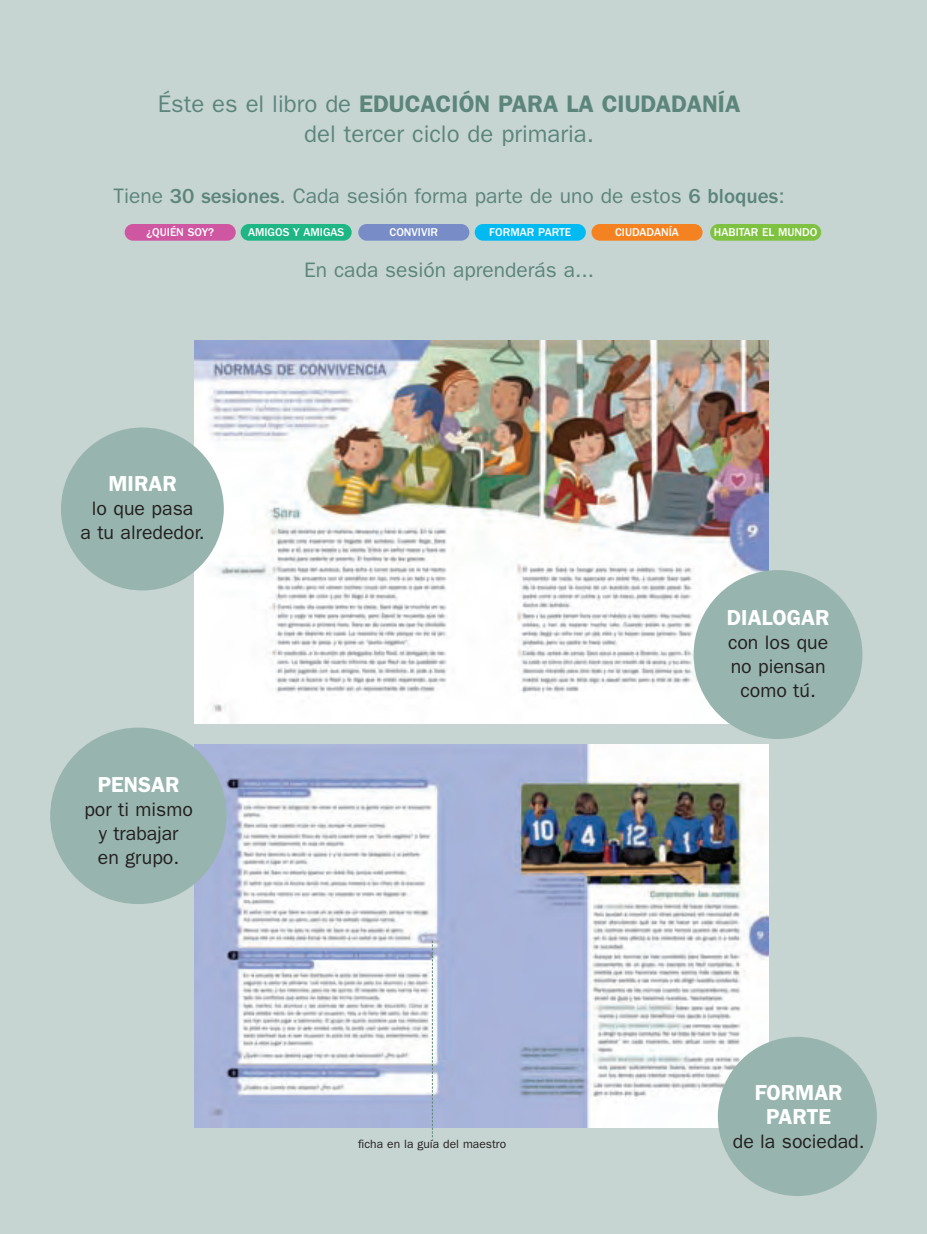
<style>
.page{position:relative;width:927px;height:1234px;background:#fff}
.page>*{position:absolute;margin:0;border:0;box-sizing:border-box;transform-origin:0 0}
.t1{font:24px/30px "Franklin Gothic LT";color:#5c857b;text-align:center}
.t2{font:600 21.75px/24px "Franklin Gothic LT";color:#fff;text-align:center}
.t3{font:21px "Franklin Gothic LT";color:#5c857b}
.t4{font:19.5px/24px "Franklin Gothic LT";color:#231f20;text-align:center}
.t5{font:12px "Franklin Gothic LT";color:#231f20}
.t6{font:500 11.7px "Franklin Gothic LT";color:#fff}
.s1{font-weight:600}
.s2{font-weight:500}
</style>
<div class="page">
<div style="left:0;top:0;width:927px;height:1233px;background:#c7d5d2"></div>
<img style="left:194px;top:340px;width:574px;height:383px">
<img style="left:194px;top:744px;width:574px;height:383px">
<div style="left:61px;top:427px;width:163px;height:163px;background:#97b5ae;border-radius:50%"></div>
<div style="left:694px;top:570px;width:168px;height:168px;background:#97b5ae;border-radius:50%"></div>
<div style="left:50px;top:727px;width:177px;height:176px;background:#97b5ae;border-radius:50%"></div>
<div style="left:718px;top:1036px;width:159px;height:159px;background:#97b5ae;border-radius:50%"></div>
<div style="left:710px;top:224px;width:111px;height:17px;background:#7fc241;border-radius:8px"></div>
<div style="left:591px;top:224px;width:112px;height:17px;background:#f58220;border-radius:8px"></div>
<div style="left:475px;top:224px;width:111px;height:17px;background:#00baf1;border-radius:8px"></div>
<div style="left:358px;top:224px;width:111px;height:17px;background:#788dc7;border-radius:8px"></div>
<div style="left:241px;top:224px;width:111px;height:17px;background:#1eb684;border-radius:8px"></div>
<div style="left:125px;top:224px;width:111px;height:17px;background:#cf56a0;border-radius:8px"></div>
<svg style="left:432px;top:940px;width:1px;height:196px"></svg>
<p class="t1" style="left:158px;top:91px;width:584px">Éste es el libro de <span class="s1">EDUCACIÓN PARA LA CIUDADANÍA </span>del tercer ciclo de primaria.</p>
<p class="t3" style="left:113px;top:188px;width:673px">Tiene <span class="s2">30 sesiones</span>. Cada sesión forma parte de uno de estos <span class="s2">6 bloques</span>:</p>
<p class="t6" style="left:146px;top:228px;width:69px">¿QUIÉN SOY?</p>
<p class="t6" style="left:248px;top:228px;width:98px">AMIGOS Y AMIGAS</p>
<p class="t6" style="left:390px;top:228px;width:50px">CONVIVIR</p>
<p class="t6" style="left:489px;top:228px;width:84px">FORMAR PARTE</p>
<p class="t6" style="left:615px;top:228px;width:65px">CIUDADANÍA</p>
<p class="t6" style="left:714px;top:228px;width:105px">HABITAR EL MUNDO</p>
<p class="t2" style="left:108px;top:473px;width:70px">MIRAR</p>
<p class="t4" style="left:80px;top:498px;width:126px">lo que pasa<br>a tu alrededor.</p>
<p class="t2" style="left:98px;top:773px;width:83px">PENSAR</p>
<p class="t4" style="left:84px;top:798px;width:110px">por ti mismo y trabajar<br>en grupo.</p>
<p class="t3" style="left:304px;top:262px;width:291px">En cada sesión aprenderás a...</p>
<p class="t5" style="left:358px;top:1139px;width:150px">ficha en la guía del maestro</p>
<p class="t2" style="left:727px;top:606px;width:104px">DIALOGAR</p>
<p class="t4" style="left:728px;top:631px;width:102px">con los que no piensan como tú.</p>
<p class="t2" style="left:755px;top:1082px;width:89px">FORMAR<br>PARTE</p>
<p class="t4" style="left:733px;top:1131px;width:133px">de la sociedad.</p>
</div>
